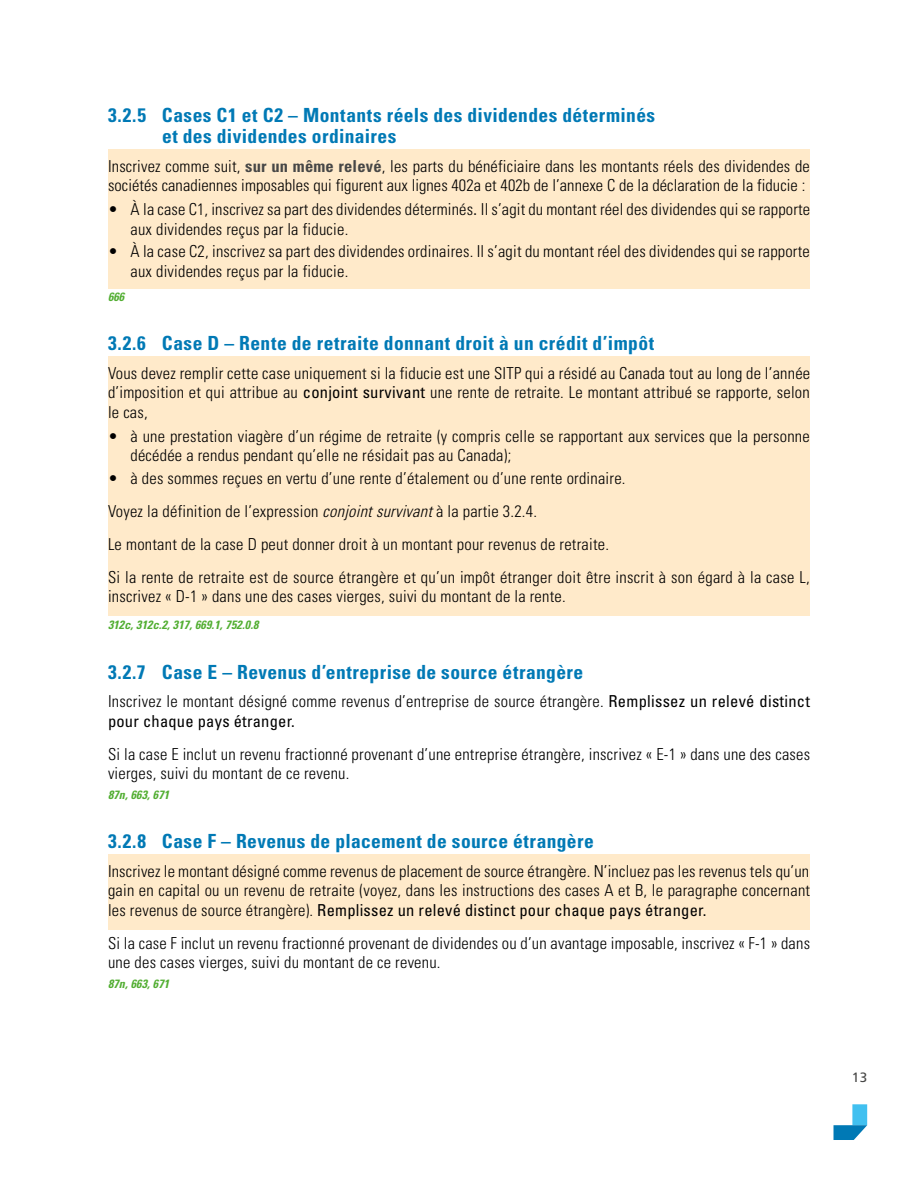
<style>
.page{position:relative;width:918px;height:1188px;background:#fff}
.page>*{position:absolute;margin:0;border:0;box-sizing:border-box;transform-origin:0 0}
.t1{font:700 condensed 19.5px/21px "Univers LT Std";letter-spacing:.02em;color:#0079b5}
.t2{font:300 condensed 16.5px/19.5px "Univers LT Std";letter-spacing:.015em;color:#000}
.t3{font:13.5px "Frutiger LT Pro";color:#474746}
.t4{font:italic 700 condensed 12px "Univers LT Std";letter-spacing:.015em;color:#52ae32}
.s1{font-weight:700;color:#474746}
.s2{font-family:"Times New Roman";font-weight:400;font-stretch:normal}
.s3{font-weight:400}
.s4{font-style:italic}
</style>
<div class="page">
<div style="left:852px;top:1104px;width:15px;height:21px;background:#41c0f0"></div>
<svg style="left:834px;top:1125px;width:33px;height:15px"></svg>
<div style="left:108px;top:149px;width:702px;height:56px;background:#ffeaca"></div>
<div style="left:108px;top:200px;width:702px;height:47px;background:#ffeaca"></div>
<div style="left:108px;top:242px;width:702px;height:47px;background:#ffeaca"></div>
<div style="left:108px;top:356px;width:702px;height:75px;background:#ffeaca"></div>
<div style="left:108px;top:427px;width:702px;height:46px;background:#ffeaca"></div>
<div style="left:108px;top:469px;width:702px;height:27px;background:#ffeaca"></div>
<div style="left:108px;top:494px;width:702px;height:36px;background:#ffeaca"></div>
<div style="left:108px;top:527px;width:702px;height:36px;background:#ffeaca"></div>
<div style="left:108px;top:560px;width:702px;height:56px;background:#ffeaca"></div>
<div style="left:108px;top:854px;width:702px;height:75px;background:#ffeaca"></div>
<p class="t1" style="left:162px;top:105px;width:495px;text-indent:-54px">3.2.5 Cases C1 et C2 – Montants réels des dividendes déterminés et des dividendes ordinaires</p>
<p class="t2" style="left:108px;top:156px;width:703px">Inscrivez comme suit, <span class="s1">sur un même relevé</span>, les parts du bénéficiaire dans les montants réels des dividendes de sociétés canadiennes imposables qui figurent aux lignes 402a et 402b de l’annexe C de la déclaration de la fiducie :</p>
<p class="t2" style="left:130px;top:200px;width:681px;text-indent:-22px">• À la case C1, inscrivez sa part des dividendes déterminés<span class="s2">.</span> Il s’agit du montant réel des dividendes qui se rapporte aux dividendes reçus par la fiducie.</p>
<p class="t2" style="left:130px;top:242px;width:681px;text-indent:-22px">• À la case C2, inscrivez sa part des dividendes ordinaires. Il s’agit du montant réel des dividendes qui se rapporte aux dividendes reçus par la fiducie.</p>
<p class="t4" style="left:108px;top:289px;width:18px">666</p>
<p class="t1" style="left:108px;top:333px;width:548px">3.2.6 Case D – Rente de retraite donnant droit à un crédit d’impôt</p>
<p class="t2" style="left:108px;top:363px;width:704px;text-align:justify">Vous devez remplir cette case uniquement si la fiducie est une SITP qui a résidé au Canada tout au long de l’année d’imposition et qui attribue au <span class="s3">conjoint survivant</span> une rente de retraite. Le montant attribué se rapporte, selon le cas,</p>
<p class="t2" style="left:130px;top:426px;width:681px;text-indent:-22px">• à une prestation viagère d’un régime de retraite (y compris celle se rapportant aux services que la personne décédée a rendus pendant qu’elle ne résidait pas au Canada);</p>
<p class="t2" style="left:108px;top:461px;width:703px;line-height:33px">• à des sommes reçues en vertu d’une rente d’étalement ou d’une rente ordinaire.<br>Voyez la définition de l’expression <span class="s4">conjointsurvivant</span>à la partie 3.2.4.<br>Le montant de la case D peut donner droit à un montant pour revenus de retraite.<br>Si la rente de retraite est de source étrangère et qu’un impôt étranger doit être inscrit à son égard à la case L,</p>
<p class="t2" style="left:108px;top:587px;width:457px">inscrivez « D-1 » dans une des cases vierges, suivi du montant de la rente.</p>
<p class="t4" style="left:108px;top:617px;width:152px">312c, 312c.2, 317, 669.1, 752.0.8</p>
<p class="t1" style="left:108px;top:661px;width:477px">3.2.7 Case E – Revenus d’entreprise de source étrangère</p>
<p class="t2" style="left:108px;top:692px;width:704px">Inscrivez le montant désigné comme revenus d’entreprise de source étrangère. <span class="s3">Remplissez un relevé distinct pour chaque pays étranger.</span></p>
<p class="t2" style="left:108px;top:744px;width:704px">Si la case E inclut un revenu fractionné provenant d’une entreprise étrangère, inscrivez « E-1 » dans une des cases vierges, suivi du montant de ce revenu.</p>
<p class="t4" style="left:108px;top:787px;width:63px">87n, 663, 671</p>
<p class="t1" style="left:108px;top:831px;width:487px">3.2.8 Case F – Revenus de placement de source étrangère</p>
<p class="t2" style="left:108px;top:861px;width:704px;text-align:justify">Inscrivez le montant désigné comme revenus de placement de source étrangère. N’incluez pas les revenus tels qu’un gain en capital ou un revenu de retraite (voyez, dans les instructions des cases A et B, le paragraphe concernant les revenus de source étrangère). <span class="s3">Remplissez un relevé distinct pour chaque pays étranger.</span></p>
<p class="t2" style="left:108px;top:933px;width:704px">Si la case F inclut un revenu fractionné provenant de dividendes ou d’un avantage imposable, inscrivez « F-1 » dans une des cases vierges, suivi du montant de ce revenu.</p>
<p class="t4" style="left:108px;top:976px;width:63px">87n, 663, 671</p>
<p class="t3" style="left:852px;top:1069px;width:17px">13</p>
</div>
